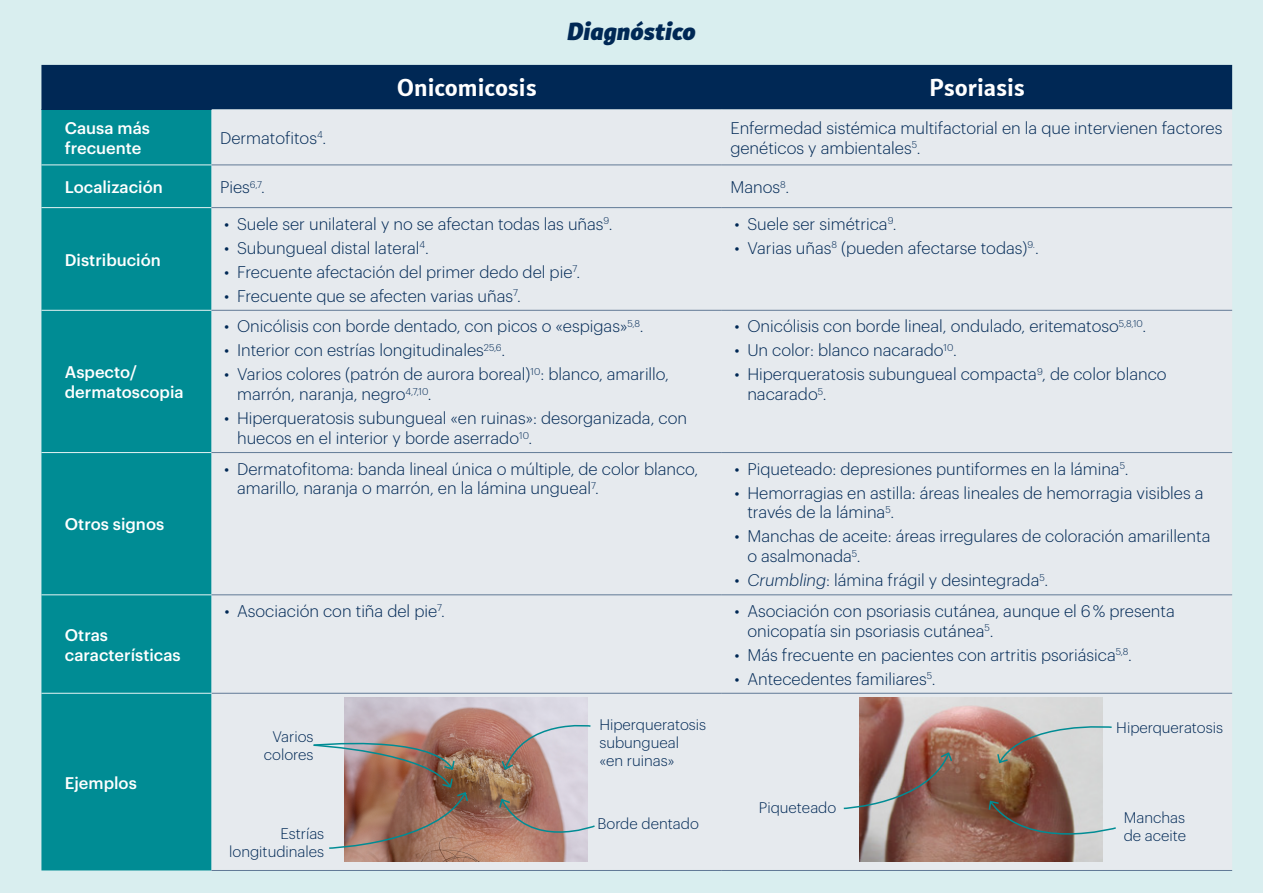
<style>
.page{position:relative;width:1263px;height:893px;background:#d9eeef}
.page>*{position:absolute;margin:0;border:0;box-sizing:border-box;transform-origin:0 0}
.t1{font:700 24px "Submariner";color:#fff}
.t2{font:italic 900 24px "Submariner";color:#002855}
.t3{font:300 16.5px/19.8px "Graphik";color:#002855}
.t4{font:500 16.5px/19.8px "Graphik";color:#fff}
.t5{font:300 15px/18px "Graphik";color:#002855}
.s1{font-style:italic}
</style>
<div class="page">
<div style="left:41px;top:65px;width:1191px;height:44px;background:#002855"></div>
<div style="left:41px;top:110px;width:171px;height:760px;background:#008c94"></div>
<div style="left:212px;top:109px;width:1020px;height:761px;background:#e6eaee"></div>
<hr style="left:41px;top:165px;width:171px;height:1px;background:#e6f4f4">
<hr style="left:41px;top:207px;width:171px;height:1px;background:#e6f4f4">
<hr style="left:41px;top:310px;width:171px;height:1px;background:#e6f4f4">
<hr style="left:41px;top:452px;width:171px;height:1px;background:#e6f4f4">
<hr style="left:41px;top:595px;width:171px;height:1px;background:#e6f4f4">
<hr style="left:212px;top:165px;width:510px;height:1px;background:#617a96">
<hr style="left:722px;top:165px;width:510px;height:1px;background:#617a96">
<hr style="left:212px;top:207px;width:510px;height:1px;background:#617a96">
<hr style="left:722px;top:207px;width:510px;height:1px;background:#617a96">
<hr style="left:212px;top:310px;width:510px;height:1px;background:#617a96">
<hr style="left:722px;top:310px;width:510px;height:1px;background:#617a96">
<hr style="left:212px;top:452px;width:510px;height:1px;background:#617a96">
<hr style="left:722px;top:452px;width:510px;height:1px;background:#617a96">
<hr style="left:212px;top:595px;width:510px;height:1px;background:#617a96">
<hr style="left:722px;top:595px;width:510px;height:1px;background:#617a96">
<hr style="left:212px;top:693px;width:510px;height:1px;background:#617a96">
<hr style="left:722px;top:693px;width:510px;height:1px;background:#617a96">
<hr style="left:212px;top:870px;width:510px;height:1px;background:#617a96">
<hr style="left:722px;top:870px;width:510px;height:1px;background:#617a96">
<hr style="left:41px;top:109px;width:171px;height:1px;background:#002855">
<hr style="left:41px;top:693px;width:171px;height:1px;background:#e6f4f4">
<img style="left:344px;top:697px;width:243px;height:164px">
<img style="left:859px;top:697px;width:243px;height:164px">
<svg style="left:312px;top:734px;width:157px;height:116px"></svg>
<svg style="left:500px;top:718px;width:92px;height:53px;background:#c3b0b1"></svg>
<svg style="left:498px;top:798px;width:98px;height:53px;background:#b69892"></svg>
<svg style="left:842px;top:751px;width:111px;height:59px;background:#997e78"></svg>
<svg style="left:996px;top:720px;width:117px;height:44px;background:#b9aaa5"></svg>
<svg style="left:988px;top:799px;width:129px;height:54px;background:#957b74"></svg>
<h1 class="t2" style="left:567px;top:15px;width:130px">Diagnóstico</h1>
<h1 class="t1" style="left:397px;top:71px;width:142px">Onicomicosis</h1>
<h1 class="t1" style="left:929px;top:71px;width:97px">Psoriasis</h1>
<p class="t4" style="left:65px;top:117px;width:87px">Causa más frecuente</p>
<p class="t3" style="left:220px;top:127px;width:108px">Dermatofitos<sup>4</sup>.</p>
<p class="t3" style="left:730px;top:117px;width:493px">Enfermedad sistémica multifactorial en la que intervienen factores genéticos y ambientales<sup>5</sup>.</p>
<p class="t4" style="left:65px;top:176px;width:100px">Localización</p>
<p class="t3" style="left:220px;top:176px;width:46px">Pies<sup>6,7</sup>.</p>
<p class="t3" style="left:730px;top:176px;width:60px">Manos<sup>8</sup>.</p>
<p class="t4" style="left:65px;top:248px;width:98px">Distribución</p>
<p class="t4" style="left:65px;top:361px;width:120px">Aspecto/ dermatoscopia</p>
<p class="t4" style="left:65px;top:513px;width:101px">Otros signos</p>
<p class="t4" style="left:65px;top:624px;width:117px">Otras características</p>
<p class="t4" style="left:65px;top:771px;width:73px">Ejemplos</p>
<p class="t3" style="left:224px;top:212px;width:390px">• Suele ser unilateral y no se afectan todas las uñas<sup>9</sup>.</p>
<p class="t3" style="left:224px;top:237px;width:206px">• Subungueal distal lateral<sup>4</sup>.</p>
<p class="t3" style="left:224px;top:261px;width:357px">• Frecuente afectación del primer dedo del pie<sup>7</sup>.</p>
<p class="t3" style="left:224px;top:285px;width:298px">• Frecuente que se afecten varias uñas<sup>7</sup>.</p>
<p class="t3" style="left:224px;top:315px;width:421px">• Onicólisis con borde dentado, con picos o «espigas»<sup>5,8</sup>.</p>
<p class="t3" style="left:224px;top:339px;width:282px">• Interior con estrías longitudinales<sup>25,6</sup>.</p>
<p class="t3" style="left:237px;top:363px;width:433px;text-indent:-13px">• Varios colores (patrón de aurora boreal)<sup>10</sup>: blanco, amarillo, marrón, naranja, negro<sup>4,7,10</sup>.</p>
<p class="t3" style="left:237px;top:407px;width:451px;text-indent:-13px">• Hiperqueratosis subungueal «en ruinas»: desorganizada, con huecos en el interior y borde aserrado<sup>10</sup>.</p>
<p class="t3" style="left:735px;top:212px;width:164px">• Suele ser simétrica<sup>9</sup>.</p>
<p class="t3" style="left:735px;top:237px;width:306px">• Varias uñas<sup>8</sup> (pueden afectarse todas)<sup>9.</sup>.</p>
<p class="t3" style="left:735px;top:315px;width:413px">• Onicólisis con borde lineal, ondulado, eritematoso<sup>5,8,10</sup>.</p>
<p class="t3" style="left:735px;top:339px;width:224px">• Un color: blanco nacarado<sup>10</sup>.</p>
<p class="t3" style="left:747px;top:363px;width:421px;text-indent:-13px">• Hiperqueratosis subungueal compacta<sup>9</sup>, de color blanco nacarado<sup>5</sup>.</p>
<p class="t3" style="left:237px;top:457px;width:463px;text-indent:-13px">• Dermatofitoma: banda lineal única o múltiple, de color blanco, amarillo, naranja o marrón, en la lámina ungueal<sup>7</sup>.</p>
<p class="t3" style="left:735px;top:457px;width:395px">• Piqueteado: depresiones puntiformes en la lámina<sup>5</sup>.</p>
<p class="t3" style="left:747px;top:481px;width:458px;text-indent:-13px">• Hemorragias en astilla: áreas lineales de hemorragia visibles a través de la lámina<sup>5</sup>.</p>
<p class="t3" style="left:747px;top:525px;width:464px;text-indent:-13px">• Manchas de aceite: áreas irregulares de coloración amarillenta o asalmonada<sup>5</sup>.</p>
<p class="t3" style="left:735px;top:569px;width:315px">• <span class="s1">Crumbling</span>: lámina frágil y desintegrada<sup>5</sup>.</p>
<p class="t3" style="left:224px;top:600px;width:222px">• Asociación con tiña del pie<sup>7</sup>.</p>
<p class="t3" style="left:747px;top:600px;width:429px;text-indent:-13px">• Asociación con psoriasis cutánea, aunque el 6% presenta onicopatía sin psoriasis cutánea<sup>5</sup>.</p>
<p class="t3" style="left:735px;top:643px;width:399px">• Más frecuente en pacientes con artritis psoriásica<sup>5,8</sup>.</p>
<p class="t3" style="left:735px;top:668px;width:203px">• Antecedentes familiares<sup>5</sup>.</p>
<p class="t5" style="left:264px;top:727px;width:51px;text-align:center">Varios colores</p>
<p class="t5" style="left:229px;top:824px;width:97px;text-align:right">Estrías longitudinales</p>
<p class="t5" style="left:599px;top:714px;width:108px">Hiperqueratosis subungueal «en ruinas»</p>
<p class="t5" style="left:597px;top:813px;width:103px">Borde dentado</p>
<p class="t5" style="left:759px;top:798px;width:79px">Piqueteado</p>
<p class="t5" style="left:1116px;top:718px;width:108px">Hiperqueratosis</p>
<p class="t5" style="left:1124px;top:808px;width:64px">Manchas de aceite</p>
</div>
